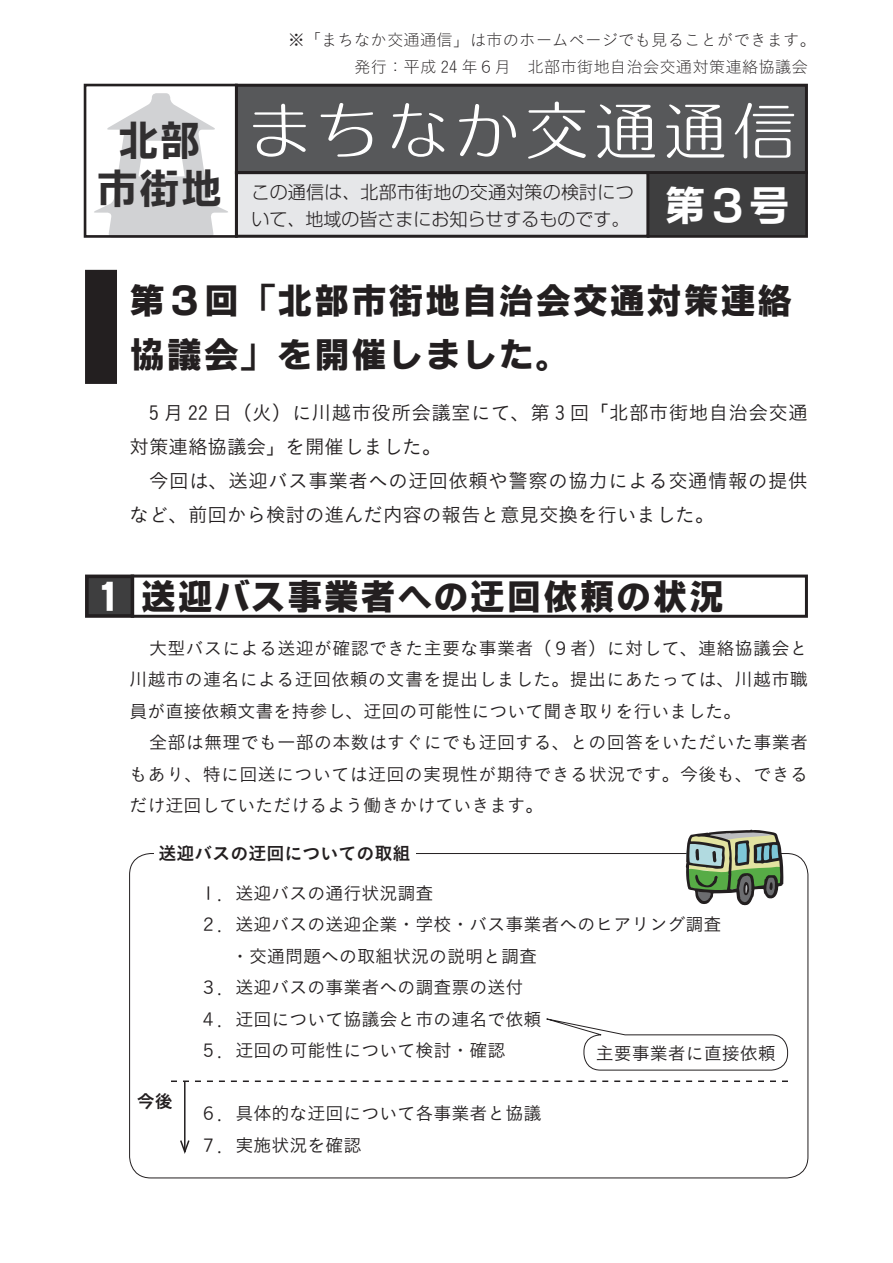
<style>
.page{position:relative;width:893px;height:1263px;background:#fff}
.page>*{position:absolute;margin:0;border:0;box-sizing:border-box;transform-origin:0 0}
.t1{font:63px "Seibi Ai M";letter-spacing:.1em;color:#fff}
.t2{font:42px "Sb Isarago B";color:#312f30}
.t3{font:42px "Sb Isarago B";color:#fff}
.t4{font:36px/54px "Sb Isarago EB";letter-spacing:.025em;color:#231f20}
.t5{font:19.5px/34.2px "Koburina Go Std W3";letter-spacing:.02em;color:#231f20}
.t6{font:18px/31.5px "Koburina Go Std W3";color:#231f20;text-align:justify}
.t7{font:300 18px/27px "Shin Go Pro";letter-spacing:.01em;color:#231f20}
.t8{font:18px "Koburina Go Std W6";color:#231f20}
.t9{font:16.5px "Koburina Go Std W1";color:#231f20}
.s1{color:#fff}
</style>
<div class="page">
<svg style="left:94px;top:93px;width:134px;height:141px"></svg>
<div style="left:236px;top:85px;width:570px;height:88px;background:#57585a"></div>
<div style="left:235px;top:84px;width:573px;height:90px;border:3px solid #231f20"></div>
<div style="left:236px;top:173px;width:412px;height:63px;background:#e6e7e9"></div>
<div style="left:235px;top:171px;width:415px;height:67px;border:3px solid #231f20"></div>
<div style="left:648px;top:173px;width:159px;height:63px;background:#3e3e3f"></div>
<div style="left:647px;top:171px;width:161px;height:67px;border:3px solid #231f20"></div>
<div style="left:84px;top:84px;width:154px;height:154px;border:3px solid #231f20"></div>
<div style="left:87px;top:271px;width:29px;height:111px;background:#231f20"></div>
<div style="left:85px;top:270px;width:32px;height:114px;border:3px solid #231f20"></div>
<div style="left:131px;top:574px;width:677px;height:44px;border:3px solid #231f20"></div>
<div style="left:87px;top:576px;width:45px;height:40px;background:#3e3e3f"></div>
<div style="left:85px;top:574px;width:49px;height:44px;border:4px solid #231f20"></div>
<svg style="left:685px;top:830px;width:98px;height:76px"></svg>
<svg style="left:171px;top:1080px;width:617px;height:2px"></svg>
<hr style="left:184px;top:1082px;width:2px;height:70px;background:#231f20">
<svg style="left:180px;top:1139px;width:10px;height:15px"></svg>
<svg style="left:546px;top:1018px;width:242px;height:53px"></svg>
<p class="t9" style="left:288px;top:28px;width:529px">※「まちなか交通通信」は市のホームページでも見ることができます。</p>
<p class="t2" style="left:118px;top:119px;width:86px">北部</p>
<p class="t2" style="left:97px;top:167px;width:128px">市街地</p>
<p class="t9" style="left:354px;top:55px;width:455px">発行：平成 24 年６月　北部市街地自治会交通対策連絡協議会</p>
<p class="t1" style="left:248px;top:99px;width:550px">まちなか交通通信</p>
<p class="t7" style="left:252px;top:176px;width:384px">この通信は、北部市街地の交通対策の検討について、地域の皆さまにお知らせするものです。</p>
<p class="t3" style="left:664px;top:184px;width:127px">第３号</p>
<p class="t4" style="left:130px;top:273px;width:665px">第３回「北部市街地自治会交通対策連絡協議会」を開催しました。</p>
<p class="t5" style="left:130px;top:395px;width:680px;text-indent:20px">5 月 22 日（火）に川越市役所会議室にて、第 3 回「北部市街地自治会交通対策連絡協議会」を開催しました。</p>
<p class="t5" style="left:130px;top:463px;width:680px;text-indent:20px">今回は、送迎バス事業者への迂回依頼や警察の協力による交通情報の提供など、前回から検討の進んだ内容の報告と意見交換を行いました。</p>
<p class="t4" style="left:92px;top:569px;width:634px"><span class="s1">１</span>送迎バス事業者への迂回依頼の状況</p>
<p class="t6" style="left:130px;top:632px;width:680px;text-indent:20px">大型バスによる送迎が確認できた主要な事業者（９者）に対して、連絡協議会と川越市の連名による迂回依頼の文書を提出しました。提出にあたっては、川越市職員が直接依頼文書を持参し、迂回の可能性について聞き取りを行いました。</p>
<p class="t6" style="left:130px;top:727px;width:680px;text-indent:20px">全部は無理でも一部の本数はすぐにでも迂回する、との回答をいただいた事業者もあり、特に回送については迂回の実現性が期待できる状況です。今後も、できるだけ迂回していただけるよう働きかけていきます。</p>
<p class="t8" style="left:159px;top:839px;width:253px">送迎バスの迂回についての取組</p>
<p class="t8" style="left:137px;top:1087px;width:37px">今後</p>
<p class="t6" style="left:200px;top:877px;width:235px">１．送迎バスの通行状況調査</p>
<p class="t6" style="left:200px;top:908px;width:523px">２．送迎バスの送迎企業・学校・バス事業者へのヒアリング調査</p>
<p class="t6" style="left:231px;top:940px;width:307px">・交通問題への取組状況の説明と調査</p>
<p class="t6" style="left:200px;top:971px;width:325px">３．送迎バスの事業者への調査票の送付</p>
<p class="t6" style="left:200px;top:1003px;width:343px">４．迂回について協議会と市の連名で依頼</p>
<p class="t6" style="left:200px;top:1034px;width:307px">５．迂回の可能性について検討・確認</p>
<p class="t6" style="left:596px;top:1037px;width:181px">主要事業者に直接依頼</p>
<p class="t6" style="left:200px;top:1097px;width:343px">６．具体的な迂回について各事業者と協議</p>
<p class="t6" style="left:200px;top:1129px;width:163px">７．実施状況を確認</p>
</div>
